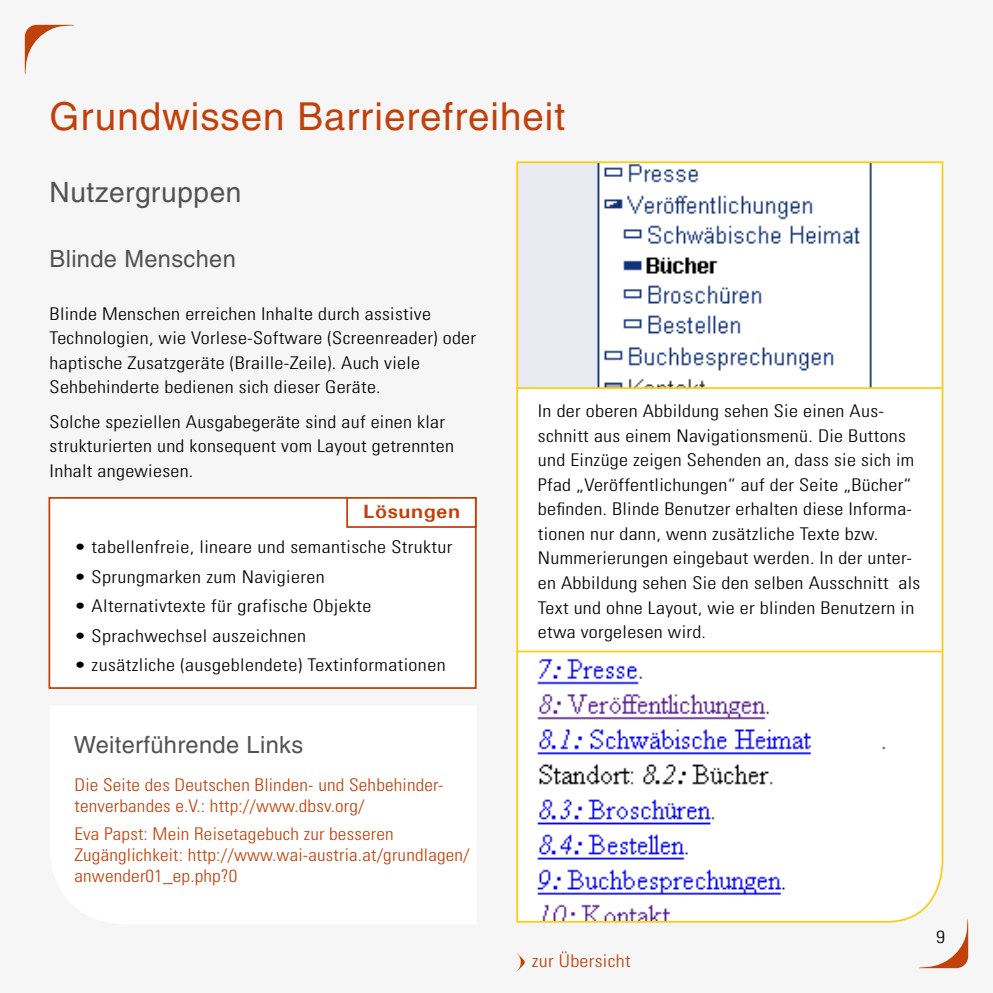
<style>
.page{position:relative;width:993px;height:993px;background:#fff}
.page>*{position:absolute;margin:0;border:0;box-sizing:border-box;transform-origin:0 0}
.t1{font:38.5px "Helvetica";letter-spacing:.025em;color:#c24009}
.t2{font:28px "Helvetica";letter-spacing:.02em;color:#525252}
.t3{font:23.62px "Helvetica";letter-spacing:.015em;color:#525252}
.t4{font:700 19.25px "Univers";letter-spacing:.02em;color:#c24009;scale:1.1 1}
.t5{font:300 condensed 17.5px/24.5px "Univers";letter-spacing:.015em;color:#000;scale:1.15 1}
.t6{font:300 condensed 17.5px/21px "Univers";letter-spacing:.01em;color:#c24009;scale:1.1 1}
.t7{font:300 condensed 17.5px "Univers";letter-spacing:.01em;color:#c24009;scale:1.15 1}
</style>
<div class="page">
<div style="left:0;top:0;width:992px;height:992px;background:#f6f6f6"></div>
<svg style="left:25px;top:25px;width:49px;height:49px"></svg>
<svg style="left:927px;top:930px;width:40px;height:37px"></svg>
<div style="left:49px;top:497px;width:426px;height:190px;background:#fff"></div>
<div style="left:48px;top:497px;width:428px;height:191px;border:2px solid #c24009"></div>
<div style="left:346px;top:497px;width:130px;height:30px;border:2px solid #c24009"></div>
<svg style="left:516px;top:161px;width:428px;height:762px"></svg>
<img style="left:529px;top:647px;width:359px;height:273px">
<hr style="left:516px;top:387px;width:425px;height:2px;background:#ffcd0d">
<hr style="left:516px;top:650px;width:425px;height:2px;background:#ffcd0d">
<svg style="left:516px;top:953px;width:9px;height:18px"></svg>
<h1 class="t1" style="left:50px;top:94px;width:516px">Grundwissen Barrierefreiheit</h1>
<h2 class="t2" style="left:50px;top:175px;width:193px">Nutzergruppen</h2>
<h3 class="t3" style="left:50px;top:244px;width:188px">Blinde Menschen</h3>
<p class="t5" style="left:50px;top:301px;width:372px">Blinde Menschen erreichen Inhalte durch assistive Technologien, wie Vorlese-Software (Screenreader) oder haptische Zusatzgeräte (Braille-Zeile). Auch viele Sehbehinderte bedienen sich dieser Geräte.</p>
<p class="t5" style="left:50px;top:409px;width:353px">Solche speziellen Ausgabegeräte sind auf einen klar strukturierten und konsequent vom Layout getrennten<br>Inhalt angewiesen.</p>
<p class="t4" style="left:363px;top:498px;width:89px">Lösungen</p>
<p class="t5" style="left:74px;top:534px;width:330px">• tabellenfreie, lineare und semantische Struktur</p>
<p class="t5" style="left:74px;top:564px;width:219px">• Sprungmarken zum Navigieren</p>
<p class="t5" style="left:74px;top:593px;width:260px">• Alternativtexte für grafische Objekte</p>
<p class="t5" style="left:74px;top:623px;width:203px">• Sprachwechsel auszeichnen</p>
<p class="t5" style="left:74px;top:652px;width:324px">• zusätzliche (ausgeblendete) Textinformationen</p>
<p class="t5" style="left:537px;top:398px;width:334px">In der oberen Abbildung sehen Sie einen Aus&shy;schnitt aus einem Navigationsmenü. Die Buttons und Einzüge zeigen Sehenden an, dass sie sich im Pfad „Veröffentlichungen“ auf der Seite „Bücher“ befinden. Blinde Benutzer erhalten diese Informa&shy;tionen nur dann, wenn zusätzliche Texte bzw.<br>Nummerierungen eingebaut werden. In der unter&shy;en Abbildung sehen Sie den selben Ausschnitt als Text und ohne Layout, wie er blinden Benutzern in etwa vorgelesen wird.</p>
<h3 class="t3" style="left:74px;top:730px;width:231px">Weiterführende Links</h3>
<p class="t6" style="left:74px;top:773px;width:337px">Die Seite des Deutschen Blinden- und Sehbehinder&shy;tenverbandes e.V.: http://www.dbsv.org/</p>
<p class="t6" style="left:74px;top:823px;width:361px">Eva Papst: Mein Reisetagebuch zur besseren<br>Zugänglichkeit: http://www.wai-austria.at/grundlagen/ anwender01_ep.php?0</p>
<p class="t7" style="left:532px;top:949px;width:87px">zur Übersicht</p>
<p class="t5" style="left:935px;top:923px;width:9px">9</p>
</div>
